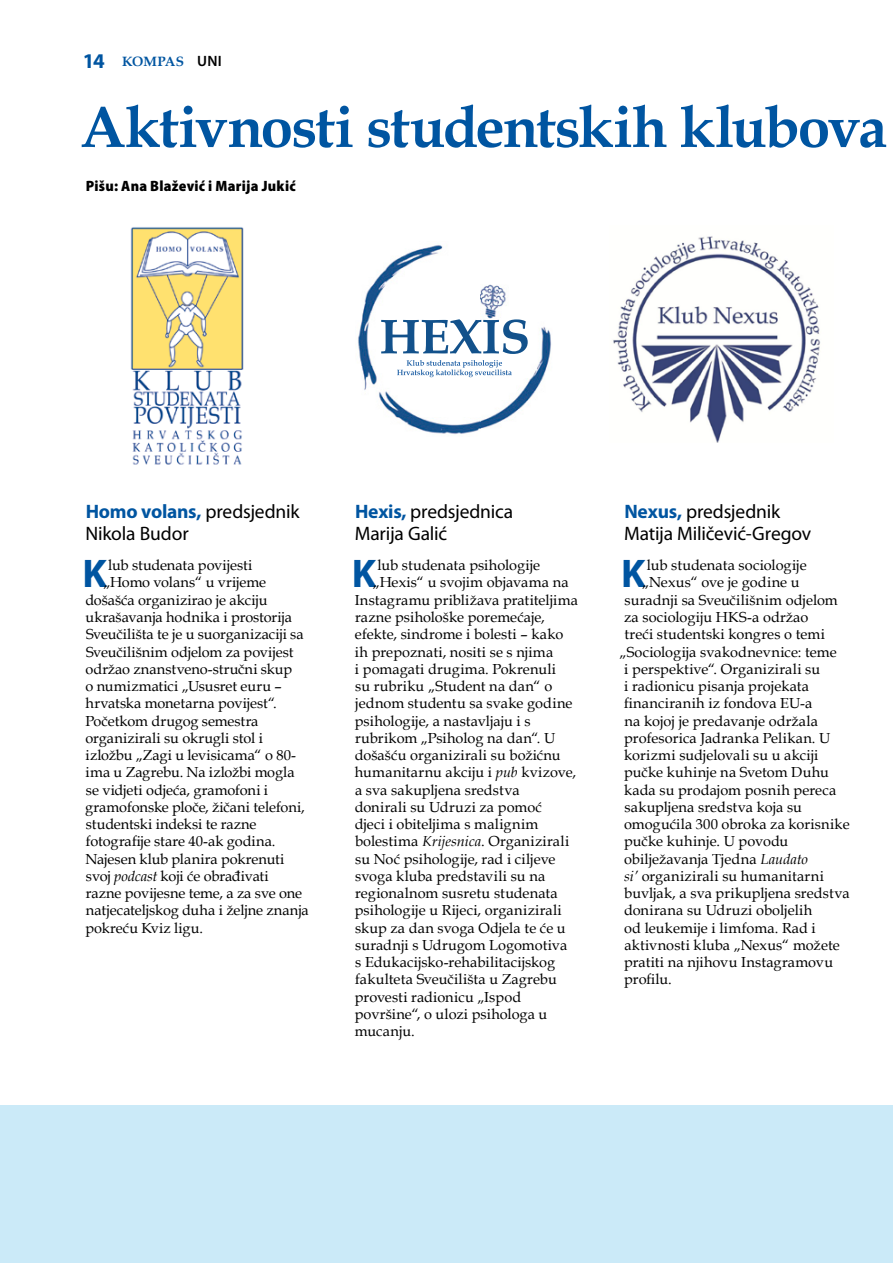
<style>
.page{position:relative;width:893px;height:1263px;background:#fff}
.page>*{position:absolute;margin:0;border:0;box-sizing:border-box;transform-origin:0 0}
.t1{font:700 58.5px "Book Antiqua";letter-spacing:-.035em;color:#0055a1}
.t2{font:700 40.2px "Myriad Pro";color:#0055a1}
.t3{font:19.5px/22.5px "Myriad Pro";letter-spacing:-.01em;color:#000}
.t4{font:900 semi-condensed 15px "Myriad Pro";letter-spacing:.02em;color:#000}
.t5{font:14.55px "Book Antiqua";color:#000}
.t6{font:14.55px "Book Antiqua";letter-spacing:.02em;color:#000}
.t7{font:700 13.5px "Book Antiqua";letter-spacing:.005em;color:#0055a1}
.s1{font-family:"Myriad Pro";font-size:21px}
.s2{font-family:"Myriad Pro";font-weight:600;font-size:15px;color:#000}
.s3{font-weight:700;color:#0055a1}
.s4{font-style:italic}
</style>
<div class="page">
<div style="left:0;top:1105px;width:893px;height:158px;background:#cbeaf8"></div>
<img style="left:130px;top:227px;width:114px;height:238px">
<img style="left:358px;top:245px;width:193px;height:189px">
<img style="left:422px;top:319px;width:106px;height:35px">
<img style="left:413px;top:360px;width:72px;height:6px">
<img style="left:613px;top:236px;width:208px;height:207px">
<p class="t7" style="left:83px;top:52px;width:140px"><span class="s1">14</span> KOMPAS <span class="s2">UNI</span></p>
<h1 class="t1" style="left:80px;top:87px;width:809px">Aktivnosti studentskih klubova</h1>
<p class="t4" style="left:86px;top:176px;width:211px">Pišu: Ana Blažević i Marija Jukić</p>
<h3 class="t3" style="left:86px;top:500px;width:216px"><span class="s3">Homo volans,</span> predsjednik<br>Nikola Budor</h3>
<h2 class="t2" style="left:82px;top:548px;width:26px">K</h2>
<p class="t5" style="left:108px;top:555px;width:145px">lub studenata povijesti</p>
<p class="t5" style="left:103px;top:572px;width:164px">„Homo volans“ u vrijeme</p>
<p class="t5" style="left:85px;top:590px;width:184px">došašća organizirao je akciju</p>
<p class="t5" style="left:85px;top:607px;width:208px">ukrašavanja hodnika i prostorija</p>
<p class="t5" style="left:86px;top:624px;width:219px">Sveučilišta te je u suorganizaciji sa</p>
<p class="t5" style="left:86px;top:641px;width:209px">Sveučilišnim odjelom za povijest</p>
<p class="t5" style="left:85px;top:659px;width:208px">održao znanstveno-stručni skup</p>
<p class="t5" style="left:85px;top:676px;width:198px">o numizmatici „Ususret euru –</p>
<p class="t5" style="left:86px;top:693px;width:193px">hrvatska monetarna povijest“.</p>
<p class="t5" style="left:85px;top:710px;width:175px">Početkom drugog semestra</p>
<p class="t5" style="left:85px;top:728px;width:179px">organizirali su okrugli stol i</p>
<p class="t5" style="left:86px;top:745px;width:212px">izložbu „Zagi u levisicama“ o 80-</p>
<p class="t5" style="left:86px;top:762px;width:210px">ima u Zagrebu. Na izložbi mogla</p>
<p class="t5" style="left:86px;top:779px;width:184px">se vidjeti odjeća, gramofoni i</p>
<p class="t5" style="left:85px;top:797px;width:221px">gramofonske ploče, žičani telefoni,</p>
<p class="t5" style="left:86px;top:814px;width:172px">studentski indeksi te razne</p>
<p class="t5" style="left:86px;top:831px;width:191px">fotografije stare 40-ak godina.</p>
<p class="t5" style="left:85px;top:848px;width:200px">Najesen klub planira pokrenuti</p>
<p class="t5" style="left:86px;top:866px;width:184px">svoj <span class="s4">podcast</span> koji će obrađivati</p>
<p class="t5" style="left:86px;top:883px;width:218px">razne povijesne teme, a za sve one</p>
<p class="t5" style="left:86px;top:900px;width:225px">natjecateljskog duha i željne znanja</p>
<p class="t5" style="left:85px;top:917px;width:119px">pokreću Kviz ligu.</p>
<h3 class="t3" style="left:355px;top:500px;width:160px"><span class="s3">Hexis,</span> predsjednica<br>Marija Galić</h3>
<h2 class="t2" style="left:352px;top:548px;width:26px">K</h2>
<p class="t5" style="left:378px;top:555px;width:164px">lub studenata psihologije</p>
<p class="t5" style="left:373px;top:572px;width:198px">„Hexis“ u svojim objavama na</p>
<p class="t5" style="left:355px;top:590px;width:225px">Instagramu približava pratiteljima</p>
<p class="t5" style="left:355px;top:607px;width:191px">razne psihološke poremećaje,</p>
<p class="t5" style="left:355px;top:624px;width:210px">efekte, sindrome i bolesti – kako</p>
<p class="t5" style="left:355px;top:641px;width:200px">ih prepoznati, nositi se s njima</p>
<p class="t5" style="left:355px;top:659px;width:203px">i pomagati drugima. Pokrenuli</p>
<p class="t5" style="left:355px;top:676px;width:199px">su rubriku „Student na dan“ o</p>
<p class="t5" style="left:355px;top:693px;width:219px">jednom studentu sa svake godine</p>
<p class="t5" style="left:355px;top:710px;width:177px">psihologije, a nastavljaju i s</p>
<p class="t5" style="left:355px;top:728px;width:202px">rubrikom „Psiholog na dan“. U</p>
<p class="t5" style="left:355px;top:745px;width:207px">došašću organizirali su božićnu</p>
<p class="t5" style="left:355px;top:762px;width:223px">humanitarnu akciju i <span class="s4">pub</span> kvizove,</p>
<p class="t5" style="left:355px;top:779px;width:166px">a sva sakupljena sredstva</p>
<p class="t5" style="left:355px;top:797px;width:189px">donirali su Udruzi za pomoć</p>
<p class="t5" style="left:355px;top:814px;width:185px">djeci i obiteljima s malignim</p>
<p class="t5" style="left:355px;top:831px;width:216px">bolestima <span class="s4">Krijesnica</span>. Organizirali</p>
<p class="t5" style="left:355px;top:848px;width:202px">su Noć psihologije, rad i ciljeve</p>
<p class="t5" style="left:355px;top:866px;width:192px">svoga kluba predstavili su na</p>
<p class="t5" style="left:355px;top:883px;width:204px">regionalnom susretu studenata</p>
<p class="t5" style="left:355px;top:900px;width:208px">psihologije u Rijeci, organizirali</p>
<p class="t5" style="left:355px;top:917px;width:212px">skup za dan svoga Odjela te će u</p>
<p class="t5" style="left:355px;top:935px;width:214px">suradnji s Udrugom Logomotiva</p>
<p class="t5" style="left:355px;top:952px;width:202px">s Edukacijsko-rehabilitacijskog</p>
<p class="t5" style="left:355px;top:969px;width:203px">fakulteta Sveučilišta u Zagrebu</p>
<p class="t5" style="left:355px;top:986px;width:168px">provesti radionicu „Ispod</p>
<p class="t5" style="left:355px;top:1004px;width:194px">površine“, o ulozi psihologa u</p>
<p class="t5" style="left:355px;top:1021px;width:61px">mucanju.</p>
<h3 class="t3" style="left:624px;top:500px;width:189px"><span class="s3">Nexus,</span> predsjednik<br>Matija Miličević-Gregov</h3>
<h2 class="t2" style="left:621px;top:548px;width:26px">K</h2>
<p class="t5" style="left:647px;top:555px;width:161px">lub studenata sociologije</p>
<p class="t5" style="left:642px;top:572px;width:159px">„Nexus“ ove je godine u</p>
<p class="t5" style="left:624px;top:590px;width:215px">suradnji sa Sveučilišnim odjelom</p>
<p class="t5" style="left:624px;top:607px;width:186px">za sociologiju HKS-a održao</p>
<p class="t5" style="left:624px;top:624px;width:202px">treći studentski kongres o temi</p>
<p class="t5" style="left:619px;top:641px;width:219px">„Sociologija svakodnevnice: teme</p>
<p class="t5" style="left:624px;top:659px;width:197px">i perspektive“. Organizirali su</p>
<p class="t5" style="left:624px;top:676px;width:186px">i radionicu pisanja projekata</p>
<p class="t5" style="left:624px;top:693px;width:190px">financiranih iz fondova EU-a</p>
<p class="t5" style="left:624px;top:710px;width:195px">na kojoj je predavanje održala</p>
<p class="t5" style="left:624px;top:728px;width:208px">profesorica Jadranka Pelikan. U</p>
<p class="t5" style="left:624px;top:745px;width:196px">korizmi sudjelovali su u akciji</p>
<p class="t5" style="left:624px;top:762px;width:206px">pučke kuhinje na Svetom Duhu</p>
<p class="t5" style="left:624px;top:779px;width:214px">kada su prodajom posnih pereca</p>
<p class="t5" style="left:624px;top:797px;width:179px">sakupljena sredstva koja su</p>
<p class="t5" style="left:624px;top:814px;width:227px">omogućila 300 obroka za korisnike</p>
<p class="t5" style="left:624px;top:831px;width:166px">pučke kuhinje. U povodu</p>
<p class="t5" style="left:624px;top:848px;width:185px">obilježavanja Tjedna <span class="s4">Laudato</span></p>
<p class="t6" style="left:624px;top:866px;width:201px"><span class="s4">si’</span> organizirali su humanitarni</p>
<p class="t5" style="left:624px;top:883px;width:227px">buvljak, a sva prikupljena sredstva</p>
<p class="t5" style="left:624px;top:900px;width:190px">donirana su Udruzi oboljelih</p>
<p class="t5" style="left:624px;top:917px;width:193px">od leukemije i limfoma. Rad i</p>
<p class="t5" style="left:624px;top:935px;width:217px">aktivnosti kluba „Nexus“ možete</p>
<p class="t5" style="left:624px;top:952px;width:211px">pratiti na njihovu Instagramovu</p>
<p class="t5" style="left:624px;top:969px;width:49px">profilu.</p>
</div>
